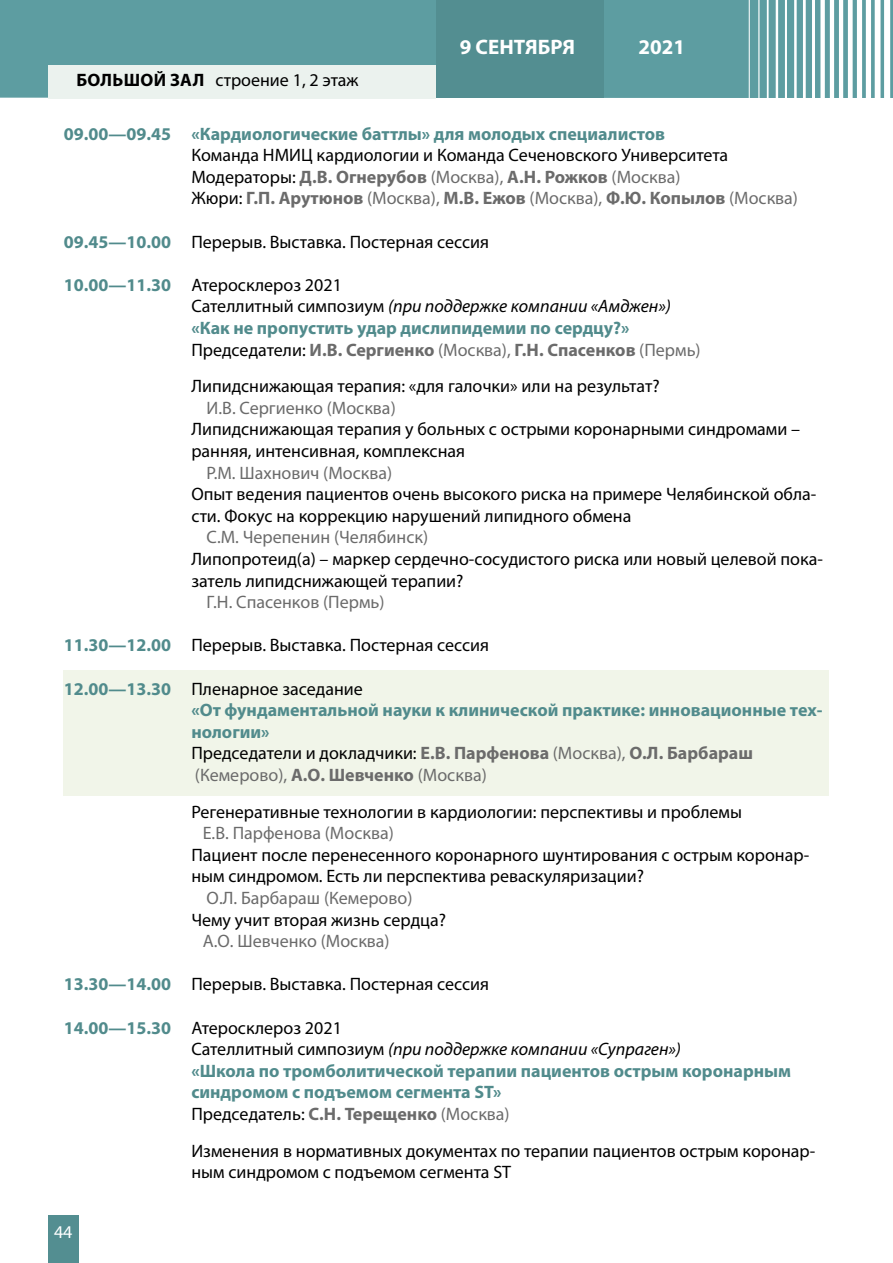
<style>
.page{position:relative;width:893px;height:1263px;background:#fff}
.page>*{position:absolute;margin:0;border:0;box-sizing:border-box;transform-origin:0 0}
.t1{font:700 21px "Myriad Pro";color:#fff}
.t2{font:18px/21.6px "Myriad Pro";color:#000}
.t3{font:700 18px/21.6px "Myriad Pro";color:#518b8c}
.t4{font:18px "Myriad Pro";color:#6b6b6b}
.t5{font:18px "Myriad Pro";color:#fff}
.s1{font-weight:700}
.s2{font-weight:700;color:#6b6b6b}
.s3{color:#6b6b6b}
.s4{font-weight:700;color:#518b8c}
.s5{font-weight:400;color:#000}
.s6{font-weight:400;font-style:italic;color:#000}
.s7{font-weight:400;color:#6b6b6b}
</style>
<div class="page">
<svg style="left:0;top:0;width:893px;height:98px;background:#6da6aa"></svg>
<div style="left:436px;top:0;width:168px;height:98px;background:#538e91"></div>
<div style="left:48px;top:66px;width:388px;height:33px;background:#ebf2ee"></div>
<div style="left:48px;top:1215px;width:31px;height:48px;background:#538e91"></div>
<div style="left:64px;top:670px;width:765px;height:126px;background:#f1f5e9"></div>
<p class="t1" style="left:460px;top:33px;width:117px">9 СЕНТЯБРЯ</p>
<p class="t1" style="left:639px;top:33px;width:48px">2021</p>
<p class="t2" style="left:76px;top:69px;width:284px"><span class="s1">БОЛЬШОЙ ЗАЛ</span> строение 1, 2 этаж</p>
<p class="t3" style="left:64px;top:122px;width:603px">09.00—09.45 «Кардиологические баттлы» для молодых специалистов</p>
<p class="t2" style="left:191px;top:144px;width:608px">Команда НМИЦ кардиологии и Команда Сеченовского Университета<br>Модераторы: <span class="s2">Д.В. Огнерубов</span> <span class="s3">(Москва),</span> <span class="s2">А.Н. Рожков</span> <span class="s3">(Москва)<br></span>Жюри: <span class="s2">Г.П. Арутюнов</span> <span class="s3">(Москва),</span> <span class="s2">М.В. Ежов</span> <span class="s3">(Москва),</span> <span class="s2">Ф.Ю. Копылов</span> <span class="s3">(Москва)</span></p>
<p class="t2" style="left:64px;top:230px;width:427px"><span class="s4">09.45—10.00</span> Перерыв. Выставка. Постерная сессия</p>
<p class="t3" style="left:191px;top:273px;width:511px;text-indent:-128px">10.00—11.30 <span class="s5">Атеросклероз 2021<br>Сателлитный симпозиум</span> <span class="s6">(при поддержке компании «Амджен») </span>«Как не пропустить удар дислипидемии по сердцу?» <span class="s5">Председатели:</span> <span class="s3">И.В. Сергиенко</span> <span class="s7">(Москва),</span> <span class="s3">Г.Н. Спасенков</span> <span class="s7">(Пермь)</span></p>
<p class="t2" style="left:191px;top:375px;width:470px">Липидснижающая терапия: «для галочки» или на результат?</p>
<p class="t4" style="left:207px;top:397px;width:191px">И.В. Сергиенко (Москва)</p>
<p class="t2" style="left:191px;top:418px;width:610px">Липидснижающая терапия у больных с острыми коронарными синдромами – ранняя, интенсивная, комплексная</p>
<p class="t4" style="left:207px;top:461px;width:187px">Р.М. Шахнович (Москва)</p>
<p class="t2" style="left:191px;top:483px;width:627px">Опыт ведения пациентов очень высокого риска на примере Челябинской обла&shy;сти. Фокус на коррекцию нарушений липидного обмена</p>
<p class="t4" style="left:207px;top:526px;width:223px">С.М. Черепенин (Челябинск)</p>
<p class="t2" style="left:191px;top:548px;width:633px">Липопротеид(а) – маркер сердечно-сосудистого риска или новый целевой пока&shy;затель липидснижающей терапии?</p>
<p class="t4" style="left:207px;top:591px;width:179px">Г.Н. Спасенков (Пермь)</p>
<p class="t2" style="left:64px;top:634px;width:427px"><span class="s4">11.30—12.00</span> Перерыв. Выставка. Постерная сессия</p>
<p class="t3" style="left:191px;top:677px;width:633px;text-indent:-128px">12.00—13.30 <span class="s5">Пленарное заседание<br></span>«От фундаментальной науки к клинической практике: инновационные тех&shy;нологии»<br><span class="s5">Председатели и докладчики:</span> <span class="s3">Е.В. Парфенова</span> <span class="s7">(Москва),</span> <span class="s3">О.Л. Барбараш </span><span class="s7">(Кемерово),</span> <span class="s3">А.О. Шевченко</span> <span class="s7">(Москва)</span></p>
<p class="t2" style="left:191px;top:800px;width:552px">Регенеративные технологии в кардиологии: перспективы и проблемы</p>
<p class="t4" style="left:203px;top:822px;width:192px">Е.В. Парфенова (Москва)</p>
<p class="t2" style="left:191px;top:844px;width:619px">Пациент после перенесенного коронарного шунтирования с острым коронар&shy;ным синдромом. Есть ли перспектива реваскуляризации?</p>
<p class="t4" style="left:207px;top:887px;width:207px">О.Л. Барбараш (Кемерово)</p>
<p class="t2" style="left:191px;top:908px;width:256px">Чему учит вторая жизнь сердца?</p>
<p class="t4" style="left:203px;top:930px;width:188px">А.О. Шевченко (Москва)</p>
<p class="t2" style="left:64px;top:973px;width:427px"><span class="s4">13.30—14.00</span> Перерыв. Выставка. Постерная сессия</p>
<p class="t3" style="left:191px;top:1016px;width:601px;text-indent:-128px">14.00—15.30 <span class="s5">Атеросклероз 2021<br>Сателлитный симпозиум</span> <span class="s6">(при поддержке компании «Супраген»)<br></span>«Школа по тромболитической терапии пациентов острым коронарным синдромом с подъемом сегмента ST»<br><span class="s5">Председатель:</span> <span class="s3">С.Н. Терещенко</span> <span class="s7">(Москва)</span></p>
<p class="t2" style="left:191px;top:1139px;width:625px">Изменения в нормативных документах по терапии пациентов острым коронар&shy;ным синдромом с подъемом сегмента ST</p>
<p class="t5" style="left:54px;top:1220px;width:20px">44</p>
</div>
